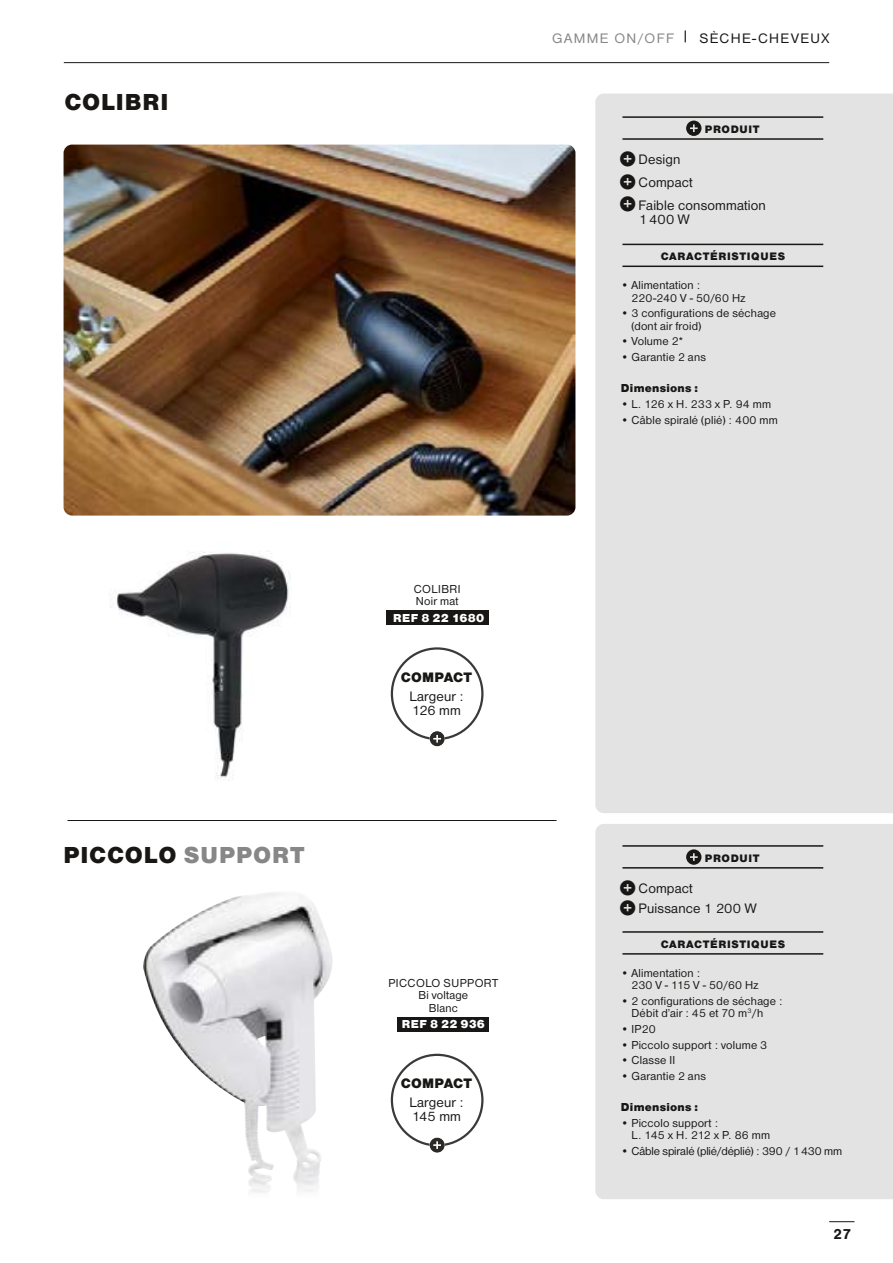
<style>
.page{position:relative;width:893px;height:1263px;background:#fff}
.page>*{position:absolute;margin:0;border:0;box-sizing:border-box;transform-origin:0 0}
.t1{font:24px "Nimbus Sans DOT Blac";letter-spacing:.04em;color:#181716}
.t2{font:700 15px "Nimbus San";color:#181716}
.t3{font:14.25px/14.2px "Nimbus Sans DOT";letter-spacing:.01em;color:#181716}
.t4{font:14.25px "Nimbus Sans DOT";letter-spacing:.095em;color:#181716}
.t5{font:14.25px "Nimbus Sans DOT Blac";letter-spacing:.015em;color:#181716}
.t6{font:12px/12.3px "Nimbus Sans DOT";letter-spacing:.015em;color:#181716}
.t7{font:12px "Nimbus Sans DOT";letter-spacing:-.01em;color:#181716}
.t8{font:12px "Nimbus Sans DOT Blac";letter-spacing:.02em;color:#181716}
.t9{font:12px "Nimbus Sans DOT Blac";letter-spacing:.01em;color:#fff}
.t10{font:11.25px "Nimbus Sans DOT Blac";letter-spacing:.06em;color:#181716}
.s1{color:#868786}
.s2{font-family:"Pictos Loste";font-size:15px}
</style>
<div class="page">
<img style="left:143px;top:892px;width:190px;height:301px">
<div style="left:398px;top:1017px;width:91px;height:15px;background:#181716"></div>
<div style="left:391px;top:1054px;width:92px;height:92px;border:2px solid #3a3a39;border-radius:50%"></div>
<svg style="left:430px;top:1137px;width:15px;height:16px"></svg>
<img style="left:110px;top:552px;width:181px;height:229px">
<hr style="left:68px;top:820px;width:488px;height:1px;background:#181716">
<div style="left:386px;top:610px;width:102px;height:15px;background:#181716"></div>
<div style="left:391px;top:647px;width:92px;height:93px;border:2px solid #3a3a39;border-radius:50%"></div>
<svg style="left:430px;top:731px;width:15px;height:15px"></svg>
<img style="left:64px;top:145px;width:511px;height:371px">
<div style="left:595px;top:94px;width:298px;height:719px;background:#e3e3e3"></div>
<hr style="left:622px;top:116px;width:201px;height:2px;background:#181716">
<hr style="left:622px;top:138px;width:201px;height:2px;background:#181716">
<hr style="left:622px;top:244px;width:201px;height:1px;background:#181716">
<hr style="left:622px;top:266px;width:201px;height:1px;background:#181716">
<svg style="left:686px;top:121px;width:15px;height:15px"></svg>
<div style="left:595px;top:824px;width:298px;height:375px;background:#e3e3e3"></div>
<hr style="left:622px;top:845px;width:201px;height:2px;background:#181716">
<hr style="left:622px;top:867px;width:201px;height:1px;background:#181716">
<hr style="left:622px;top:931px;width:201px;height:2px;background:#181716">
<hr style="left:622px;top:953px;width:201px;height:2px;background:#181716">
<svg style="left:686px;top:849px;width:15px;height:16px"></svg>
<svg style="left:829px;top:1221px;width:25px;height:1px"></svg>
<hr style="left:64px;top:62px;width:765px;height:1px;background:#181716">
<h1 class="t1" style="left:64px;top:88px;width:105px">COLIBRI</h1>
<h1 class="t1" style="left:63px;top:841px;width:243px">PICCOLO <span class="s1">SUPPORT</span></h1>
<p class="t4" style="left:552px;top:31px;width:278px"><span class="s1">GAMME ON/OFF</span> | SÈCHE-CHEVEUX</p>
<p class="t10" style="left:705px;top:122px;width:56px">PRODUIT</p>
<p class="t3" style="left:621px;top:148px;width:147px;line-height:22.8px"><span class="s2">R</span> Design<br><span class="s2">R</span> Compact<br><span class="s2">R</span> Faible consommation</p>
<p class="t3" style="left:639px;top:212px;width:52px">1400 W</p>
<p class="t10" style="left:661px;top:250px;width:126px">CARACTÉRISTIQUES</p>
<p class="t6" style="left:631px;top:279px;width:116px;text-indent:-11px">• Alimentation :<br>220-240 V - 50/60 Hz</p>
<p class="t6" style="left:631px;top:307px;width:146px;text-indent:-11px">• 3 configurations de séchage (dont air froid)</p>
<p class="t6" style="left:621px;top:335px;width:64px">• Volume 2*</p>
<p class="t6" style="left:621px;top:351px;width:87px">• Garantie 2 ans</p>
<p class="t8" style="left:621px;top:381px;width:79px">Dimensions :</p>
<p class="t6" style="left:621px;top:398px;width:152px">• L. 126 x H. 233 x P. 94 mm</p>
<p class="t6" style="left:621px;top:414px;width:159px">• Câble spiralé (plié) : 400 mm</p>
<p class="t6" style="left:414px;top:583px;width:48px">COLIBRI<br>Noir mat</p>
<p class="t9" style="left:393px;top:610px;width:92px">REF 8 22 1680</p>
<p class="t5" style="left:401px;top:669px;width:73px">COMPACT</p>
<p class="t3" style="left:409px;top:689px;width:56px">Largeur :<br>126 mm</p>
<p class="t6" style="left:388px;top:977px;width:111px;text-align:center">PICCOLO SUPPORT<br>Bi voltage<br>Blanc</p>
<p class="t9" style="left:402px;top:1017px;width:84px">REF 8 22 936</p>
<p class="t5" style="left:401px;top:1075px;width:73px">COMPACT</p>
<p class="t3" style="left:409px;top:1095px;width:56px">Largeur :<br>145 mm</p>
<p class="t10" style="left:705px;top:851px;width:56px">PRODUIT</p>
<p class="t3" style="left:621px;top:878px;width:137px;line-height:20.7px"><span class="s2">R</span> Compact<br><span class="s2">R</span> Puissance 1 200 W</p>
<p class="t10" style="left:661px;top:937px;width:126px">CARACTÉRISTIQUES</p>
<p class="t6" style="left:631px;top:967px;width:129px;text-indent:-11px">• Alimentation :<br>230 V - 115 V - 50/60 Hz</p>
<p class="t6" style="left:631px;top:995px;width:153px;text-indent:-11px">• 2 configurations de séchage :<br>Débit d’air : 45 et 70 m<sup>3</sup>/h</p>
<p class="t6" style="left:621px;top:1023px;width:36px">• IP20</p>
<p class="t6" style="left:621px;top:1039px;width:148px">• Piccolo support : volume 3</p>
<p class="t6" style="left:621px;top:1054px;width:56px">• Classe II</p>
<p class="t6" style="left:621px;top:1070px;width:87px">• Garantie 2 ans</p>
<p class="t8" style="left:621px;top:1100px;width:79px">Dimensions :</p>
<p class="t6" style="left:631px;top:1117px;width:140px;text-indent:-11px">• Piccolo support :<br>L. 145 x H. 212 x P. 86 mm</p>
<p class="t7" style="left:621px;top:1144px;width:223px">• Câble spiralé (plié/déplié) : 390 / 1430 mm</p>
<p class="t2" style="left:833px;top:1226px;width:19px">27</p>
</div>
